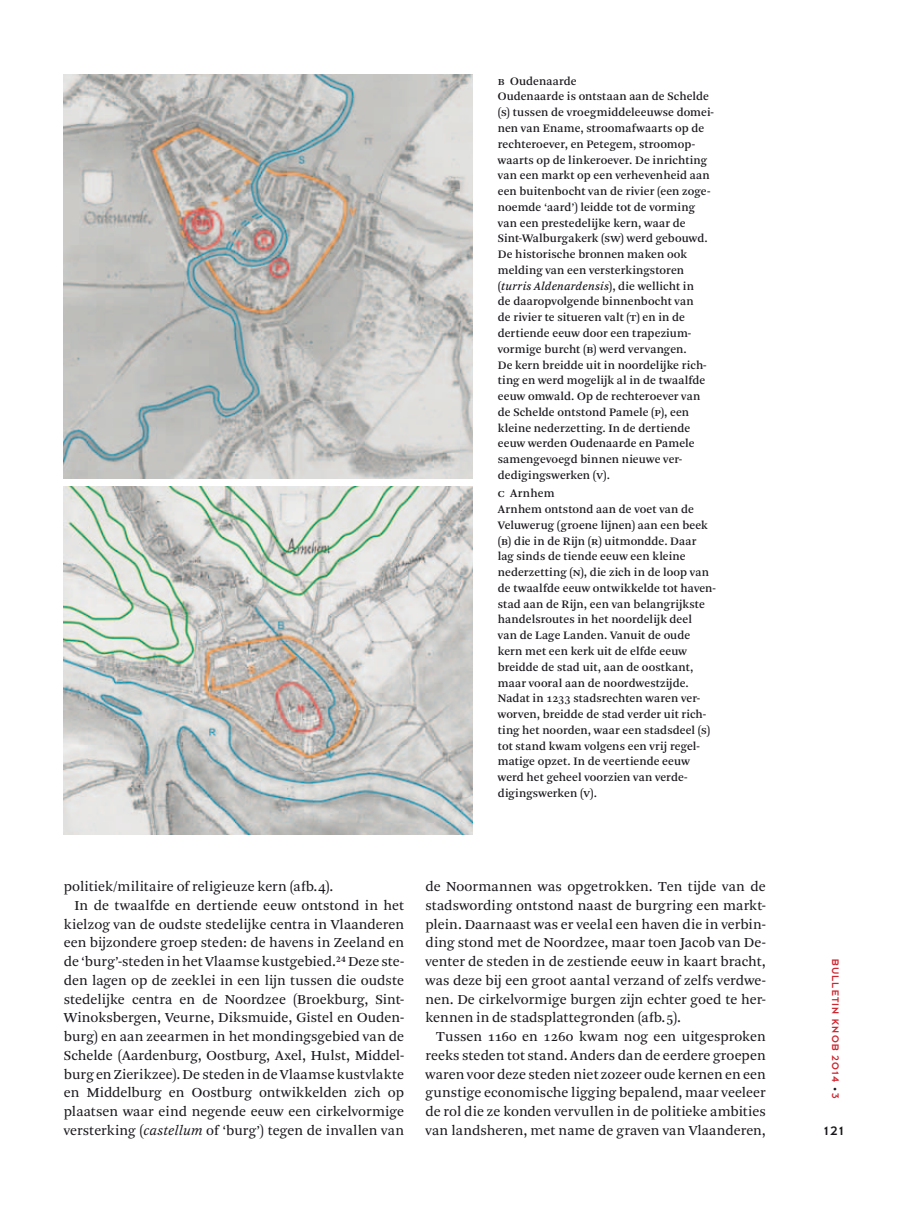
<style>
.page{position:relative;width:902px;height:1212px;background:#fff}
.page>*{position:absolute;margin:0;border:0;box-sizing:border-box;transform-origin:0 0}
.t1{font:14.4px/18.8px "Arnhem Pro Blond";letter-spacing:.005em;color:#1a171c;text-align:justify}
.t2{font:13.5px "Dessau Pro";color:#1a171c}
.t3{font:12px/15.8px "Arnhem Pro";letter-spacing:.005em;color:#1a171c}
.t4{font:10.5px "Dessau Pro";letter-spacing:.11em;color:#ce252f}
.s1{font-style:italic}
.s2{font-size:8.25px;color:#1a171c}
</style>
<div class="page">
<img style="left:64px;top:74px;width:408px;height:404px">
<img style="left:64px;top:487px;width:408px;height:348px">
<p class="t3" style="left:497px;top:73px;width:218px">b Oudenaarde<br>Oudenaarde is ontstaan aan de Schelde (S) tussen de vroegmiddeleeuwse domei&shy;nen van Ename, stroomafwaarts op de rechteroever, en Petegem, stroomop&shy;waarts op de linkeroever. De inrichting van een markt op een verhevenheid aan een buitenbocht van de rivier (een zoge&shy;noemde ‘aard’) leidde tot de vorming van een prestedelijke kern, waar de Sint-Walburgakerk (SW) werd gebouwd.<br>De historische bronnen maken ook melding van een versterkingstoren (<span class="s1">turris Aldenardensis</span>), die wellicht in<br>de daaropvolgende binnenbocht van<br>de rivier te situeren valt (T) en in de dertiende eeuw door een trapezium&shy;vormige burcht (B) werd vervangen.<br>De kern breidde uit in noordelijke rich&shy;ting en werd mogelijk al in de twaalfde eeuw omwald. Op de rechteroever van de Schelde ontstond Pamele (P), een kleine nederzetting. In de dertiende eeuw werden Oudenaarde en Pamele samengevoegd binnen nieuwe ver&shy;dedigingswerken (V).</p>
<p class="t3" style="left:497px;top:486px;width:220px">c Arnhem<br>Arnhem ontstond aan de voet van de Veluwerug (groene lijnen) aan een beek (B) die in de Rijn (R) uitmondde. Daar<br>lag sinds de tiende eeuw een kleine nederzetting (N), die zich in de loop van de twaalfde eeuw ontwikkelde tot haven&shy;stad aan de Rijn, een van belangrijkste handelsroutes in het noordelijk deel<br>van de Lage Landen. Vanuit de oude kern met een kerk uit de elfde eeuw breidde de stad uit, aan de oostkant, maar vooral aan de noordwestzijde.<br>Nadat in 1233 stadsrechten waren ver&shy;worven, breidde de stad verder uit rich&shy;ting het noorden, waar een stadsdeel (S) tot stand kwam volgens een vrij regel&shy;matige opzet. In de veertiende eeuw werd het geheel voorzien van verde&shy;digingswerken (V).</p>
<p class="t1" style="left:64px;top:877px;width:271px">politiek/militaire of religieuze kern (afb.4).</p>
<p class="t1" style="left:74px;top:896px;width:331px">In de twaalfde en dertiende eeuw ontstond in het</p>
<p class="t1" style="left:64px;top:915px;width:342px">kielzog van de oudste stedelijke centra in Vlaanderen</p>
<p class="t1" style="left:64px;top:933px;width:342px">een bijzondere groep steden: de havens in Zeeland en</p>
<p class="t1" style="left:64px;top:952px;width:342px">de ‘burg’-steden in het Vlaamse kustgebied.<sup>24</sup> Deze ste-</p>
<p class="t1" style="left:64px;top:971px;width:342px">den lagen op de zeeklei in een lijn tussen die oudste</p>
<p class="t1" style="left:64px;top:990px;width:342px">stedelijke centra en de Noordzee (Broekburg, Sint-</p>
<p class="t1" style="left:64px;top:1008px;width:342px">Winoksbergen, Veurne, Diksmuide, Gistel en Ouden-</p>
<p class="t1" style="left:64px;top:1027px;width:342px">burg) en aan zeearmen in het mondingsgebied van de</p>
<p class="t1" style="left:64px;top:1046px;width:342px">Schelde (Aardenburg, Oostburg, Axel, Hulst, Middel-</p>
<p class="t1" style="left:64px;top:1065px;width:342px">burg en Zierikzee). De steden in de Vlaamse kustvlakte</p>
<p class="t1" style="left:64px;top:1083px;width:342px">en Middelburg en Oostburg ontwikkelden zich op</p>
<p class="t1" style="left:64px;top:1102px;width:342px">plaatsen waar eind negende eeuw een cirkelvormige</p>
<p class="t1" style="left:64px;top:1121px;width:342px">versterking (<span class="s1">castellum</span> of ‘burg’) tegen de invallen van</p>
<p class="t1" style="left:425px;top:877px;width:342px">de Noormannen was opgetrokken. Ten tijde van de stadswording ontstond naast de burgring een markt&shy;plein. Daarnaast was er veelal een haven die in verbin&shy;ding stond met de Noordzee, maar toen Jacob van De&shy;venter de steden in de zestiende eeuw in kaart bracht, was deze bij een groot aantal verzand of zelfs verdwe&shy;nen. De cirkelvormige burgen zijn echter goed te her&shy;kennen in de stadsplattegronden (afb.5).</p>
<p class="t1" style="left:425px;top:1027px;width:342px;text-indent:11px">Tussen 1160 en 1260 kwam nog een uitgesproken reeks steden tot stand. Anders dan de eerdere groepen waren voor deze steden niet zozeer oude kernen en een gunstige economische ligging bepalend, maar veeleer de rol die ze konden vervullen in de politieke ambities van landsheren, met name de graven van Vlaanderen,</p>
<p class="t4" style="left:840px;top:959px;width:141px;rotate:90deg">bulletin knob 2014 <span class="s2">•</span> 3</p>
<p class="t2" style="left:823px;top:1123px;width:22px">121</p>
</div>
